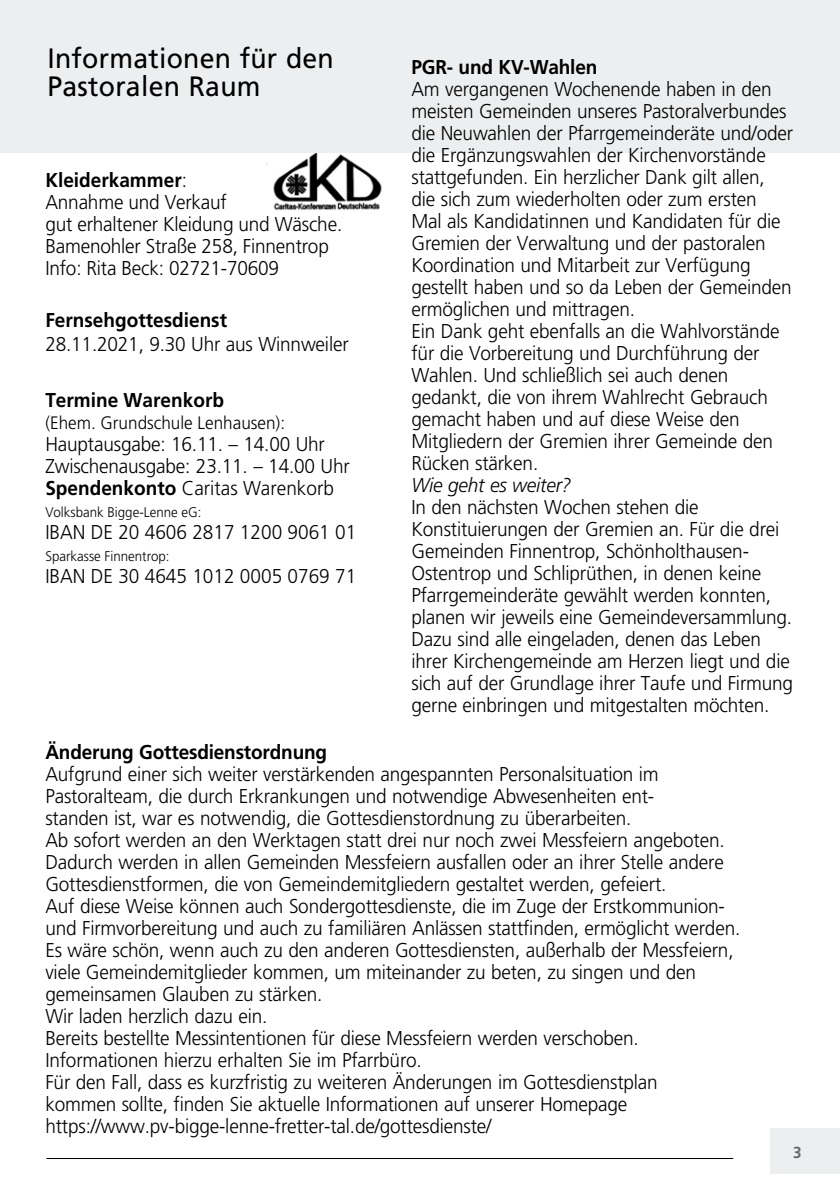
<style>
.page{position:relative;width:840px;height:1191px;background:#fff}
.page>*{position:absolute;margin:0;border:0;box-sizing:border-box;transform-origin:0 0}
.t1{font:28px/28px "Frutiger";letter-spacing:.01em;color:#000;scale:.95 1}
.t2{font:300 20px/22px "Frutiger";letter-spacing:-.01em;color:#000;scale:.95 1}
.t3{font:700 20px "Frutiger";letter-spacing:-.01em;color:#000;scale:.95 1}
.t4{font:italic 300 20px "Frutiger";letter-spacing:-.01em;color:#000;scale:.95 1}
.t5{font:300 18px "Frutiger";color:#000;scale:.95 1}
.t6{font:700 16px "Frutiger";color:#68676c;scale:.95 1}
.t7{font:300 14px "Frutiger";color:#000;scale:.95 1}
.s1{font-weight:700}
</style>
<div class="page">
<img style="left:266px;top:152px;width:121px;height:59px">
<hr style="left:46px;top:1158px;width:686px;height:1px;background:#000">
<div style="left:0;top:0;width:839px;height:152px;background:#edeeef"></div>
<div style="left:770px;top:1128px;width:69px;height:46px;background:#edeeef"></div>
<h1 class="t1" style="left:47px;top:44px;width:303px">Informationen für den<br>Pastoralen Raum</h1>
<p class="t2" style="left:45px;top:169px;width:314px"><span class="s1">Kleiderkammer</span>:<br>Annahme und Verkauf<br>gut erhaltener Kleidung und Wäsche.<br>Bamenohler Straße 258, Finnentrop<br>Info: Rita Beck: 02721-70609</p>
<p class="t3" style="left:45px;top:309px;width:193px">Fernsehgottesdienst</p>
<p class="t2" style="left:45px;top:333px;width:320px">28.11.2021, 9.30 Uhr aus Winnweiler</p>
<p class="t3" style="left:45px;top:388px;width:189px">Termine Warenkorb</p>
<p class="t5" style="left:45px;top:412px;width:254px">(Ehem. Grundschule Lenhausen):</p>
<p class="t2" style="left:45px;top:433px;width:322px">Hauptausgabe: 16.11. – 14.00 Uhr<br>Zwischenausgabe: 23.11. – 14.00 Uhr<br><span class="s1">Spendenkonto</span> Caritas Warenkorb</p>
<p class="t7" style="left:45px;top:504px;width:166px">Volksbank Bigge-Lenne eG:</p>
<p class="t2" style="left:45px;top:521px;width:328px">IBAN DE 20 4606 2817 1200 9061 01</p>
<p class="t7" style="left:45px;top:548px;width:132px">Sparkasse Finnentrop:</p>
<p class="t2" style="left:45px;top:565px;width:328px">IBAN DE 30 4645 1012 0005 0769 71</p>
<p class="t3" style="left:411px;top:55px;width:197px">PGR- und KV-Wahlen</p>
<p class="t2" style="left:411px;top:78px;width:403px">Am vergangenen Wochenende haben in den meisten Gemeinden unseres Pastoralverbundes die Neuwahlen der Pfarrgemeinderäte und/oder die Ergänzungswahlen der Kirchenvorstände stattgefunden. Ein herzlicher Dank gilt allen, die sich zum wiederholten oder zum ersten<br>Mal als Kandidatinnen und Kandidaten für die Gremien der Verwaltung und der pastoralen Koordination und Mitarbeit zur Verfügung gestellt haben und so da Leben der Gemeinden ermöglichen und mittragen.<br>Ein Dank geht ebenfalls an die Wahlvorstände für die Vorbereitung und Durchführung der Wahlen. Und schließlich sei auch denen gedankt, die von ihrem Wahlrecht Gebrauch gemacht haben und auf diese Weise den Mitgliedern der Gremien ihrer Gemeinde den Rücken stärken.</p>
<p class="t4" style="left:411px;top:473px;width:170px">Wie geht es weiter?</p>
<p class="t2" style="left:411px;top:496px;width:403px">In den nächsten Wochen stehen die Konstituierungen der Gremien an. Für die drei Gemeinden Finnentrop, Schönholthausen-Ostentrop und Schliprüthen, in denen keine Pfarrgemeinderäte gewählt werden konnten, planen wir jeweils eine Gemeindeversammlung.<br>Dazu sind alle eingeladen, denen das Leben ihrer Kirchengemeinde am Herzen liegt und die sich auf der Grundlage ihrer Taufe und Firmung gerne einbringen und mitgestalten möchten.</p>
<p class="t3" style="left:45px;top:740px;width:298px">Änderung Gottesdienstordnung</p>
<p class="t2" style="left:45px;top:762px;width:732px">Aufgrund einer sich weiter verstärkenden angespannten Personalsituation im Pastoralteam, die durch Erkrankungen und notwendige Abwesenheiten ent-<br>standen ist, war es notwendig, die Gottesdienstordnung zu überarbeiten.<br>Ab sofort werden an den Werktagen statt drei nur noch zwei Messfeiern angeboten.<br>Dadurch werden in allen Gemeinden Messfeiern ausfallen oder an ihrer Stelle andere Gottesdienstformen, die von Gemeindemitgliedern gestaltet werden, gefeiert.<br>Auf diese Weise können auch Sondergottesdienste, die im Zuge der Erstkommunion&shy;und Firmvorbereitung und auch zu familiären Anlässen stattfinden, ermöglicht werden.<br>Es wäre schön, wenn auch zu den anderen Gottesdiensten, außerhalb der Messfeiern, viele Gemeindemitglieder kommen, um miteinander zu beten, zu singen und den gemeinsamen Glauben zu stärken.<br>Wir laden herzlich dazu ein.<br>Bereits bestellte Messintentionen für diese Messfeiern werden verschoben.<br>Informationen hierzu erhalten Sie im Pfarrbüro.<br>Für den Fall, dass es kurzfristig zu weiteren Änderungen im Gottesdienstplan<br>kommen sollte, finden Sie aktuelle Informationen auf unserer Homepage https://www.pv-bigge-lenne-fretter-tal.de/gottesdienste/</p>
<p class="t6" style="left:792px;top:1143px;width:10px">3</p>
</div>
